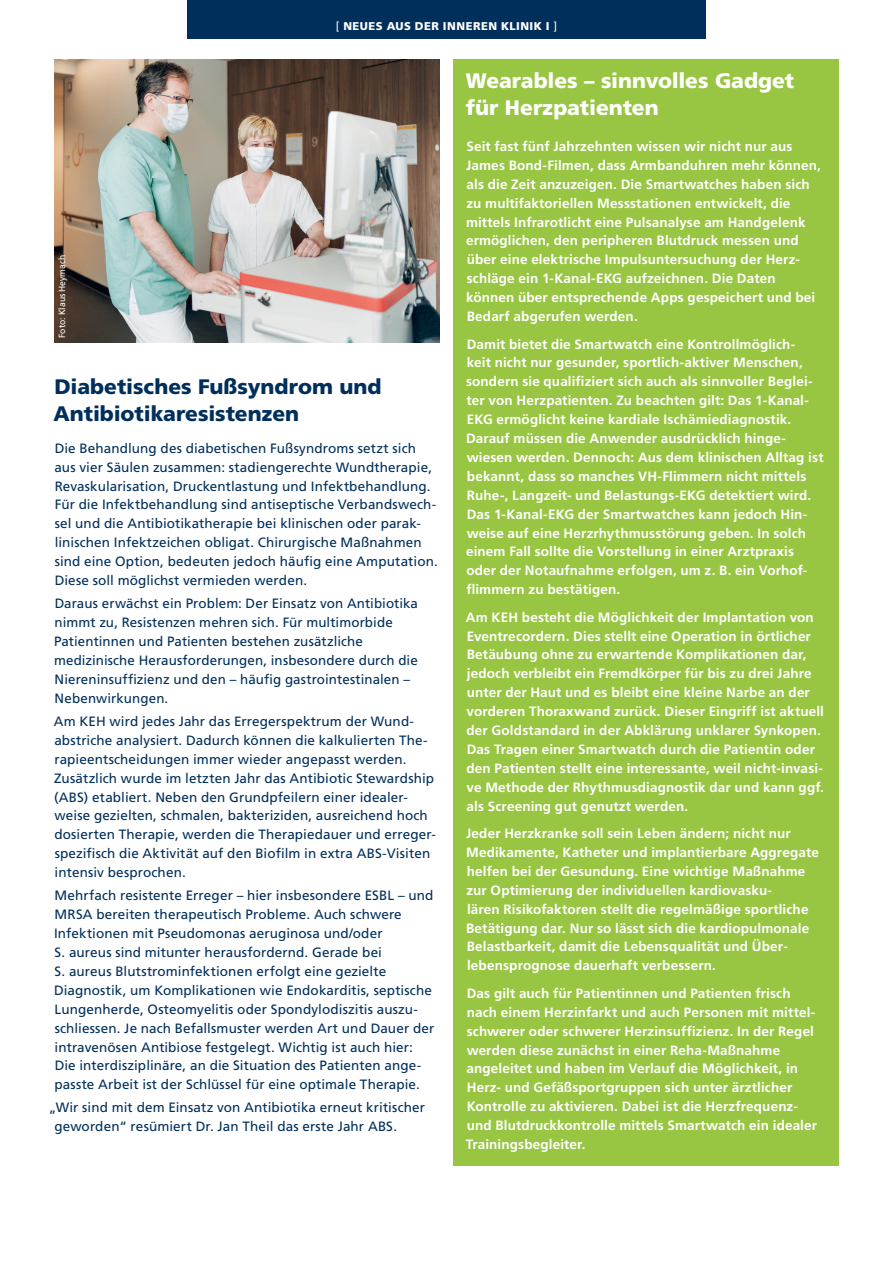
<style>
.page{position:relative;width:893px;height:1263px;background:#fff}
.page>*{position:absolute;margin:0;border:0;box-sizing:border-box;transform-origin:0 0}
.t1{font:900 21px/27.3px "Frutiger LT Std";color:#002f5b}
.t2{font:900 21px/27.3px "Frutiger LT Std";letter-spacing:-.005em;color:#fff}
.t3{font:700 13.5px/18.9px "Frutiger LT Std";letter-spacing:.01em;color:#fff}
.t4{font:13.5px/18.9px "Frutiger LT Std";letter-spacing:.01em;color:#002f5b}
.t5{font:900 11.25px "Frutiger LT Std";letter-spacing:.04em;color:#fff}
.t6{font:11.25px "Frutiger LT Std";color:#fff}
.t7{font:9px "Frutiger LT Std";color:#fff;scale:.95 1}
.s1{font-weight:400}
.s2{font-weight:900}
</style>
<div class="page">
<div style="left:187px;top:0;width:519px;height:38px;background:#002f5b"></div>
<div style="left:453px;top:59px;width:386px;height:74px;background:#98c643"></div>
<div style="left:453px;top:128px;width:386px;height:209px;background:#98c643"></div>
<div style="left:453px;top:326px;width:386px;height:284px;background:#98c643"></div>
<div style="left:453px;top:599px;width:386px;height:228px;background:#98c643"></div>
<div style="left:453px;top:815px;width:386px;height:171px;background:#98c643"></div>
<div style="left:453px;top:975px;width:386px;height:190px;background:#98c643"></div>
<img style="left:54px;top:59px;width:386px;height:283px">
<p class="t5" style="left:336px;top:19px;width:223px"><span class="s1">[</span> NEUES AUS DER INNEREN KLINIK I <span class="s1">]</span></p>
<p class="t6" style="left:437px;top:19px;width:20px">[<span class="s2">2</span>]</p>
<p class="t7" style="left:57px;top:338px;width:88px;rotate:-90deg">Foto: Klaus Heymach</p>
<h1 class="t1" style="left:54px;top:373px;width:330px">Diabetisches Fußsyndrom und<br>Antibiotikaresistenzen</h1>
<p class="t4" style="left:54px;top:439px;width:385px">Die Behandlung des diabetischen Fußsyndroms setzt sich aus vier Säulen zusammen: stadiengerechte Wundtherapie, Revaskularisation, Druckentlastung und Infektbehandlung.<br>Für die Infektbehandlung sind antiseptische Verbandswech&shy;sel und die Antibiotikatherapie bei klinischen oder parak&shy;linischen Infektzeichen obligat. Chirurgische Maßnahmen sind eine Option, bedeuten jedoch häufig eine Amputation.<br>Diese soll möglichst vermieden werden.</p>
<p class="t4" style="left:54px;top:594px;width:366px">Daraus erwächst ein Problem: Der Einsatz von Antibiotika nimmt zu, Resistenzen mehren sich. Für multimorbide Patientinnen und Patienten bestehen zusätzliche medizinische Herausforderungen, insbesondere durch die Niereninsuffizienz und den – häufig gastrointestinalen – Nebenwirkungen.</p>
<p class="t4" style="left:54px;top:712px;width:384px">Am KEH wird jedes Jahr das Erregerspektrum der Wund&shy;abstriche analysiert. Dadurch können die kalkulierten The&shy;rapieentscheidungen immer wieder angepasst werden.<br>Zusätzlich wurde im letzten Jahr das Antibiotic Stewardship (ABS) etabliert. Neben den Grundpfeilern einer idealer&shy;weise gezielten, schmalen, bakteriziden, ausreichend hoch dosierten Therapie, werden die Therapiedauer und erreger&shy;spezifisch die Aktivität auf den Biofilm in extra ABS-Visiten intensiv besprochen.</p>
<p class="t4" style="left:54px;top:886px;width:382px">Mehrfach resistente Erreger – hier insbesondere ESBL – und MRSA bereiten therapeutisch Probleme. Auch schwere Infektionen mit Pseudomonas aeruginosa und/oder<br>S. aureus sind mitunter herausfordernd. Gerade bei<br>S. aureus Blutstrominfektionen erfolgt eine gezielte Diagnostik, um Komplikationen wie Endokarditis, septische Lungenherde, Osteomyelitis oder Spondylodiszitis auszu&shy;schliessen. Je nach Befallsmuster werden Art und Dauer der intravenösen Antibiose festgelegt. Wichtig ist auch hier:<br>Die interdisziplinäre, an die Situation des Patienten ange&shy;passte Arbeit ist der Schlüssel für eine optimale Therapie.</p>
<p class="t4" style="left:54px;top:1098px;width:372px;text-indent:-6px">„Wir sind mit dem Einsatz von Antibiotika erneut kritischer geworden“ resümiert Dr. Jan Theil das erste Jahr ABS.</p>
<h1 class="t2" style="left:466px;top:67px;width:330px">Wearables – sinnvolles Gadget für Herzpatienten</h1>
<p class="t3" style="left:466px;top:137px;width:356px">Seit fast fünf Jahrzehnten wissen wir nicht nur aus James Bond-Filmen, dass Armbanduhren mehr können, als die Zeit anzuzeigen. Die Smartwatches haben sich zu multifaktoriellen Messstationen entwickelt, die mittels Infrarotlicht eine Pulsanalyse am Handgelenk ermöglichen, den peripheren Blutdruck messen und über eine elektrische Impulsuntersuchung der Herz&shy;schläge ein 1-Kanal-EKG aufzeichnen. Die Daten können über entsprechende Apps gespeichert und bei Bedarf abgerufen werden.</p>
<p class="t3" style="left:466px;top:334px;width:359px">Damit bietet die Smartwatch eine Kontrollmöglich-<br>keit nicht nur gesunder, sportlich-aktiver Menschen, sondern sie qualifiziert sich auch als sinnvoller Beglei&shy;ter von Herzpatienten. Zu beachten gilt: Das 1-Kanal-EKG ermöglicht keine kardiale Ischämiediagnostik.<br>Darauf müssen die Anwender ausdrücklich hinge&shy;wiesen werden. Dennoch: Aus dem klinischen Alltag ist bekannt, dass so manches VH-Flimmern nicht mittels Ruhe-, Langzeit- und Belastungs-EKG detektiert wird.<br>Das 1-Kanal-EKG der Smartwatches kann jedoch Hin&shy;weise auf eine Herzrhythmusstörung geben. In solch einem Fall sollte die Vorstellung in einer Arztpraxis oder der Notaufnahme erfolgen, um z. B. ein Vorhof&shy;flimmern zu bestätigen.</p>
<p class="t3" style="left:466px;top:607px;width:360px">Am KEH besteht die Möglichkeit der Implantation von Eventrecordern. Dies stellt eine Operation in örtlicher Betäubung ohne zu erwartende Komplikationen dar, jedoch verbleibt ein Fremdkörper für bis zu drei Jahre unter der Haut und es bleibt eine kleine Narbe an der vorderen Thoraxwand zurück. Dieser Eingriff ist aktuell der Goldstandard in der Abklärung unklarer Synkopen.<br>Das Tragen einer Smartwatch durch die Patientin oder den Patienten stellt eine interessante, weil nicht-invasi&shy;ve Methode der Rhythmusdiagnostik dar und kann ggf. als Screening gut genutzt werden.</p>
<p class="t3" style="left:466px;top:824px;width:354px">Jeder Herzkranke soll sein Leben ändern; nicht nur Medikamente, Katheter und implantierbare Aggregate helfen bei der Gesundung. Eine wichtige Maßnahme zur Optimierung der individuellen kardiovasku-<br>lären Risikofaktoren stellt die regelmäßige sportliche Betätigung dar. Nur so lässt sich die kardiopulmonale Belastbarkeit, damit die Lebensqualität und Über&shy;lebensprognose dauerhaft verbessern.</p>
<p class="t3" style="left:466px;top:984px;width:353px">Das gilt auch für Patientinnen und Patienten frisch nach einem Herzinfarkt und auch Personen mit mittel&shy;schwerer oder schwerer Herzinsuffizienz. In der Regel werden diese zunächst in einer Reha-Maßnahme angeleitet und haben im Verlauf die Möglichkeit, in Herz- und Gefäßsportgruppen sich unter ärztlicher Kontrolle zu aktivieren. Dabei ist die Herzfrequenz&shy;und Blutdruckkontrolle mittels Smartwatch ein idealer Trainingsbegleiter.</p>
</div>
